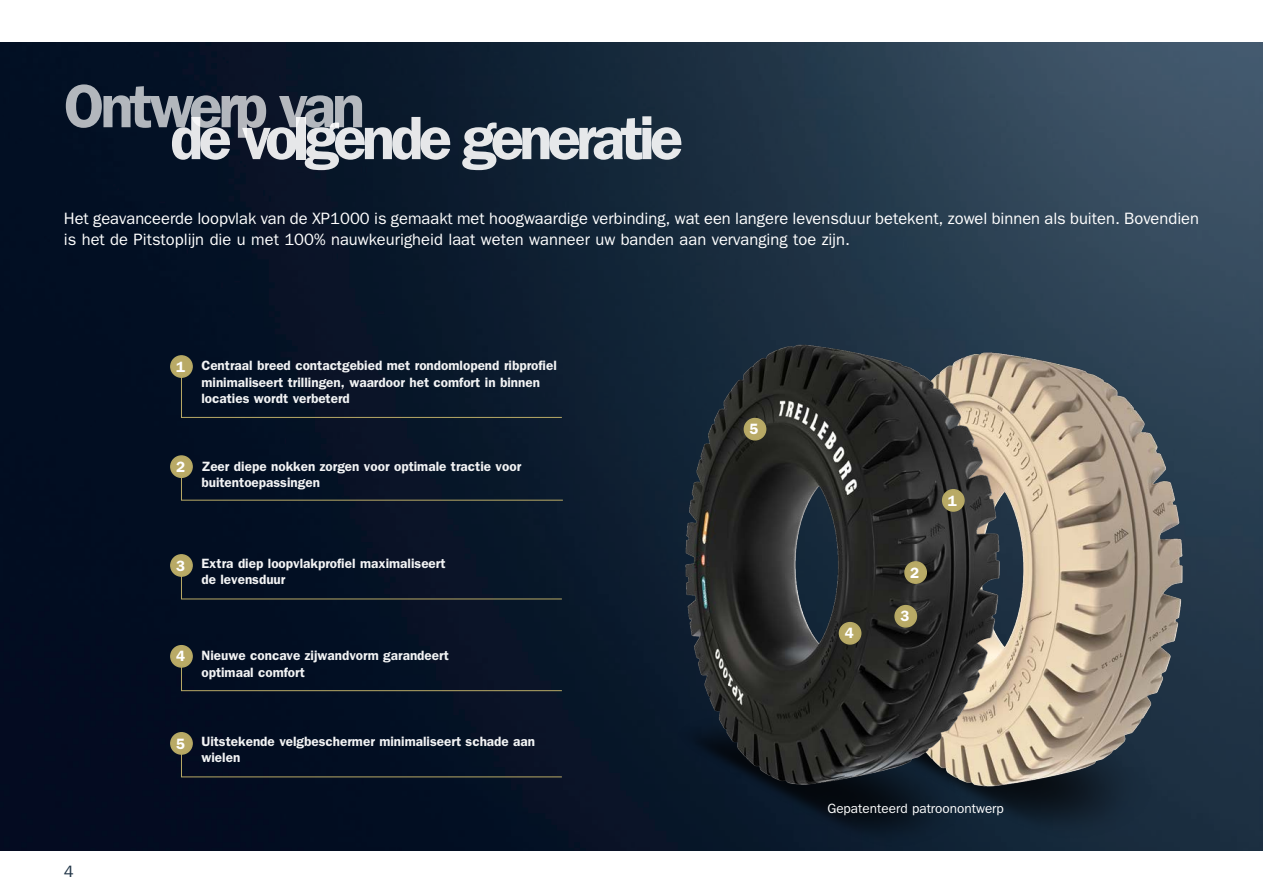
<style>
.page{position:relative;width:1263px;height:893px;background:#fff}
.page>*{position:absolute;margin:0;border:0;box-sizing:border-box;transform-origin:0 0}
.t1{font:600 61.5px "ITC Franklin Gothic Std";letter-spacing:-.08em;color:#fff}
.Normale{font:16.5px/21px "ITC Franklin Gothic Std";color:#fff}
.t2{font:16.5px "ITC Franklin Gothic Std";color:#213547}
.Normale-2{font:600 15px "ITC Franklin Gothic Std";color:#fff}
.Normale-3{font:600 13.5px/16.5px "ITC Franklin Gothic Std";color:#f2f3f4}
.Normale-4{font:13.5px "ITC Franklin Gothic Std";color:#fff}
</style>
<div class="page">
<img style="left:0;top:43px;width:1263px;height:807px">
<img style="left:1247px;top:237px;width:16px;height:613px">
<img style="left:789px;top:608px;width:442px;height:243px">
<img style="left:1017px;top:333px;width:184px;height:455px">
<img style="left:658px;top:655px;width:368px;height:195px">
<img style="left:658px;top:325px;width:359px;height:478px">
<div style="left:171px;top:356px;width:21px;height:21px;background:#b9aa66;border-radius:50%"></div>
<div style="left:170px;top:355px;width:23px;height:23px;border:2px solid #b6a964;border-radius:50%"></div>
<svg style="left:181px;top:373px;width:382px;height:45px;background:#0c1929"></svg>
<div style="left:171px;top:646px;width:21px;height:21px;background:#b9aa66;border-radius:50%"></div>
<div style="left:170px;top:645px;width:23px;height:23px;border:2px solid #b6a964;border-radius:50%"></div>
<svg style="left:181px;top:666px;width:382px;height:25px;background:#0b1626"></svg>
<div style="left:171px;top:456px;width:21px;height:21px;background:#b9aa66;border-radius:50%"></div>
<div style="left:170px;top:455px;width:23px;height:23px;border:2px solid #b6a964;border-radius:50%"></div>
<svg style="left:181px;top:476px;width:383px;height:25px;background:#0e1929"></svg>
<div style="left:171px;top:555px;width:21px;height:21px;background:#b9aa66;border-radius:50%"></div>
<div style="left:170px;top:554px;width:23px;height:23px;border:2px solid #b6a964;border-radius:50%"></div>
<svg style="left:181px;top:575px;width:382px;height:25px;background:#0d1828"></svg>
<div style="left:171px;top:733px;width:21px;height:21px;background:#b9aa66;border-radius:50%"></div>
<div style="left:170px;top:732px;width:23px;height:23px;border:2px solid #b6a964;border-radius:50%"></div>
<svg style="left:181px;top:752px;width:382px;height:26px;background:#0b1525"></svg>
<div style="left:943px;top:490px;width:21px;height:21px;background:#b9aa66;border-radius:50%"></div>
<div style="left:942px;top:489px;width:23px;height:23px;border:2px solid #b6a964;border-radius:50%"></div>
<div style="left:905px;top:562px;width:21px;height:21px;background:#b9aa66;border-radius:50%"></div>
<div style="left:904px;top:561px;width:23px;height:23px;border:2px solid #b6a964;border-radius:50%"></div>
<div style="left:839px;top:623px;width:22px;height:21px;background:#b9aa66;border-radius:50%"></div>
<div style="left:839px;top:622px;width:22px;height:23px;border:2px solid #b6a964;border-radius:50%"></div>
<div style="left:895px;top:606px;width:21px;height:21px;background:#b9aa66;border-radius:50%"></div>
<div style="left:894px;top:605px;width:23px;height:23px;border:2px solid #b6a964;border-radius:50%"></div>
<div style="left:744px;top:419px;width:22px;height:21px;background:#b9aa66;border-radius:50%"></div>
<div style="left:744px;top:418px;width:22px;height:23px;border:2px solid #b6a964;border-radius:50%"></div>
<h1 class="t1" style="left:64px;top:70px;width:303px">Ontwerp van</h1>
<h1 class="t1" style="left:170px;top:102px;width:515px">de volgende generatie</h1>
<p class="Normale" style="left:64px;top:208px;width:1137px">Het geavanceerde loopvlak van de XP1000 is gemaakt met hoogwaardige verbinding, wat een langere levensduur betekent, zowel binnen als buiten. Bovendien is het de Pitstoplijn die u met 100% nauwkeurigheid laat weten wanneer uw banden aan vervanging toe zijn.</p>
<p class="t2" style="left:64px;top:862px;width:11px">4</p>
<p class="Normale-2" style="left:176px;top:358px;width:10px">1</p>
<p class="Normale-3" style="left:201px;top:357px;width:357px">Centraal breed contactgebied met rondomlopend ribprofiel minimaliseert trillingen, waardoor het comfort in binnen locaties wordt verbeterd</p>
<p class="Normale-2" style="left:176px;top:458px;width:10px">2</p>
<p class="Normale-3" style="left:201px;top:458px;width:321px">Zeer diepe nokken zorgen voor optimale tractie voor buitentoepassingen</p>
<p class="Normale-2" style="left:176px;top:557px;width:10px">3</p>
<p class="Normale-3" style="left:201px;top:555px;width:246px">Extra diep loopvlakprofiel maximaliseert</p>
<p class="Normale-3" style="left:201px;top:572px;width:86px">de levensduur</p>
<p class="Normale-2" style="left:176px;top:647px;width:10px">4</p>
<p class="Normale-3" style="left:201px;top:647px;width:249px">Nieuwe concave zijwandvorm garandeert</p>
<p class="Normale-3" style="left:201px;top:664px;width:105px">optimaal comfort</p>
<p class="Normale-2" style="left:176px;top:734px;width:10px">5</p>
<p class="Normale-3" style="left:201px;top:733px;width:335px">Uitstekende velgbeschermer minimaliseert schade aan wielen</p>
<p class="Normale-2" style="left:750px;top:420px;width:10px">5</p>
<p class="Normale-2" style="left:845px;top:624px;width:10px">4</p>
<p class="Normale-2" style="left:910px;top:564px;width:10px">2</p>
<p class="Normale-2" style="left:900px;top:607px;width:10px">3</p>
<p class="Normale-2" style="left:948px;top:491px;width:10px">1</p>
<p class="Normale-4" style="left:827px;top:800px;width:178px">Gepatenteerd patroonontwerp</p>
</div>
